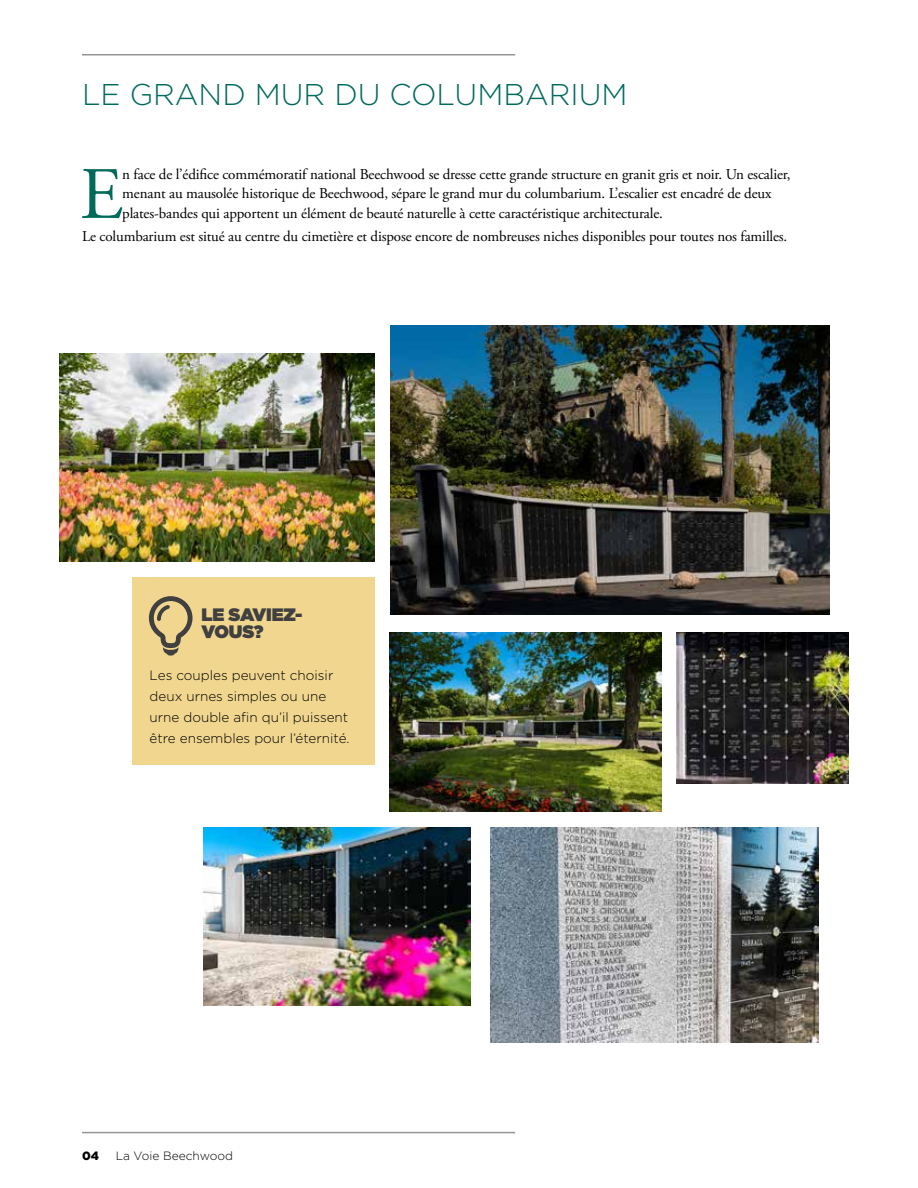
<style>
.page{position:relative;width:918px;height:1188px;background:#fff}
.page>*{position:absolute;margin:0;border:0;box-sizing:border-box;transform-origin:0 0}
.t1{font:73.8px "Adobe Garamond Pro";color:#006a5b}
.t2{font:300 30px "Gotham";color:#006a5b}
.t3{font:900 18px/16.5px "Gotham";letter-spacing:-.01em;color:#404040}
.t4{font:15px/19.5px "Adobe Garamond Pro";letter-spacing:-.01em;color:#000}
.t5{font:300 13.5px/21px "Gotham";color:#000}
.t6{font:300 12px "Gotham";color:#000}
.t7{font:900 12px "Gotham";color:#000}
</style>
<div class="page">
<div style="left:132px;top:577px;width:243px;height:188px;background:#f1d68f"></div>
<svg style="left:149px;top:596px;width:44px;height:60px"></svg>
<hr style="left:82px;top:54px;width:433px;height:2px;background:#939598">
<hr style="left:82px;top:1132px;width:433px;height:1px;background:#939598">
<img style="left:390px;top:326px;width:439px;height:289px">
<img style="left:60px;top:353px;width:315px;height:209px">
<img style="left:390px;top:633px;width:271px;height:178px">
<img style="left:676px;top:633px;width:173px;height:150px">
<img style="left:490px;top:827px;width:328px;height:216px">
<img style="left:203px;top:827px;width:268px;height:178px">
<h2 class="t2" style="left:82px;top:75px;width:547px">LE GRAND MUR DU COLUMBARIUM</h2>
<h1 class="t1" style="left:80px;top:150px;width:45px">E</h1>
<p class="t4" style="left:122px;top:165px;width:670px">n face de l’édifice commémoratif national Beechwood se dresse cette grande structure en granit gris et noir. Un escalier, menant au mausolée historique de Beechwood, sépare le grand mur du columbarium. L’escalier est encadré de deux plates-bandes qui apportent un élément de beauté naturelle à cette caractéristique architecturale.</p>
<p class="t4" style="left:82px;top:227px;width:707px">Le columbarium est situé au centre du cimetière et dispose encore de nombreuses niches disponibles pour toutes nos familles.</p>
<p class="t3" style="left:202px;top:607px;width:102px">LE SAVIEZ-<br>VOUS?</p>
<p class="t5" style="left:150px;top:664px;width:201px">Les couples peuvent choisir deux urnes simples ou une urne double afin qu’il puissent être ensembles pour l’éternité.</p>
<p class="t7" style="left:82px;top:1147px;width:19px">04</p>
<p class="t6" style="left:116px;top:1148px;width:119px">La Voie Beechwood</p>
</div>
